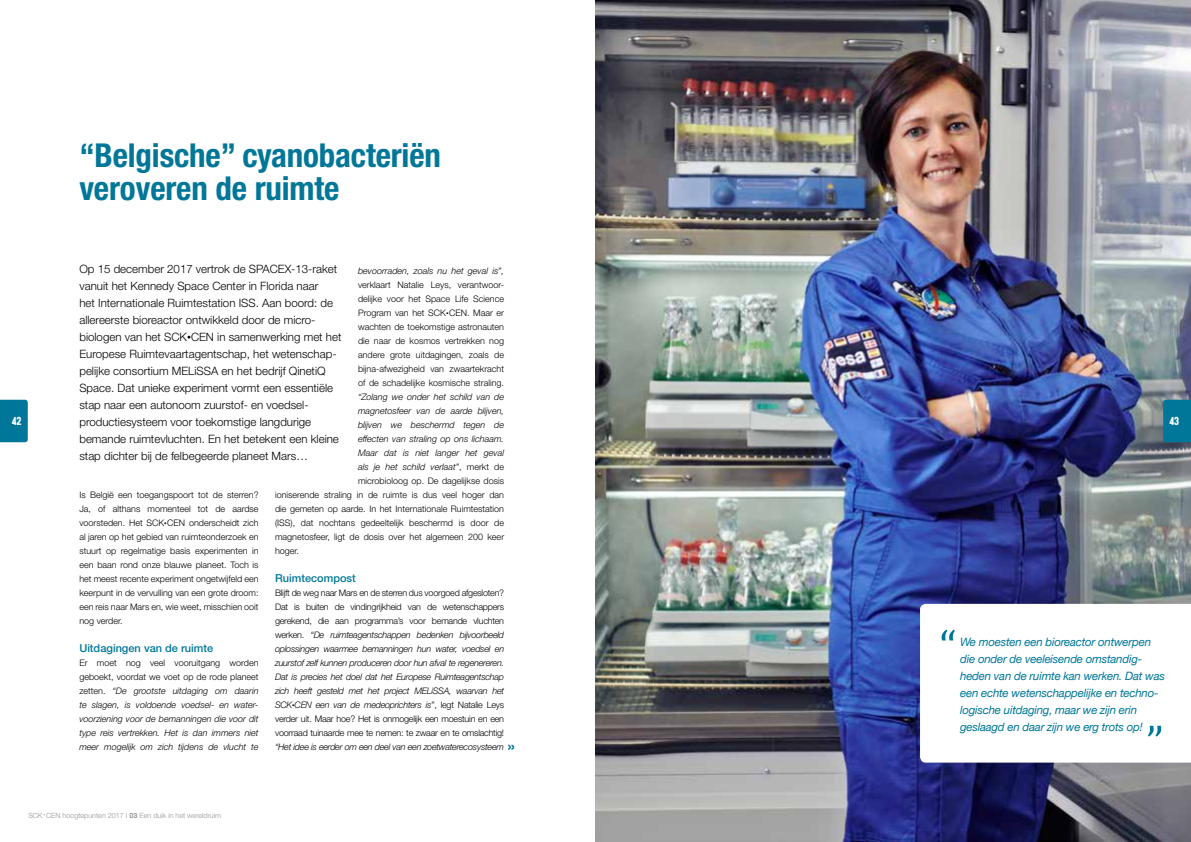
<style>
.page{position:relative;width:1191px;height:842px;background:#fff}
.page>*{position:absolute;margin:0;border:0;box-sizing:border-box;transform-origin:0 0}
.t1{font:700 condensed 33px/33px "Helvetica Neue LT Std";letter-spacing:-.005em;color:#007798}
.t2{font:12px "Sugo";color:#fff}
.t3{font:300 11.5px/17px "Helvetica Neue LT Std";color:#000}
.t4{font:italic 11.5px/17px "Helvetica Neue";letter-spacing:-.02em;color:#007798}
.t5{font:500 11px "Helvetica Neue LT Std";color:#007798}
.t6{font:300 9px/14px "Helvetica Neue LT Std";color:#000;text-align:justify}
.t7{font:italic 300 9px/14px "Helvetica Neue";color:#000;text-align:justify}
.t8{font:300 9px/14px "Helvetica Neue LT Std";letter-spacing:-.025em;color:#000}
.t9{font:italic 300 9px "Helvetica Neue";letter-spacing:-.025em;color:#000}
.t10{font:300 7.2px "Helvetica Neue LT Std";color:#939598}
.s1{font-size:8px}
.s2{font-family:"Helvetica Neue LT Std";font-style:normal}
.s3{font-weight:700}
</style>
<div class="page">
<svg style="left:0;top:400px;width:28px;height:42px"></svg>
<img style="left:595px;top:0;width:596px;height:842px">
<svg style="left:920px;top:604px;width:271px;height:159px"></svg>
<svg style="left:1163px;top:400px;width:28px;height:42px"></svg>
<svg style="left:941px;top:630px;width:14px;height:10px"></svg>
<svg style="left:1147px;top:726px;width:14px;height:11px"></svg>
<svg style="left:508px;top:744px;width:6px;height:6px"></svg>
<h2 class="t2" style="left:12px;top:414px;width:11px">42</h2>
<h1 class="t1" style="left:79px;top:138px;width:363px">“Belgische” cyanobacteriën veroveren de ruimte</h1>
<p class="t3" style="left:79px;top:260px;width:263px">Op 15 december 2017 vertrok de SPACEX-13-raket vanuit het Kennedy Space Center in Florida naar<br>het Internationale Ruimtestation ISS. Aan boord: de allereerste bioreactor ontwikkeld door de micro&shy;biologen van het SCK<span class="s1">•</span>CEN in samenwerking met het Europese Ruimtevaartagentschap, het wetenschap&shy;pelijke consortium MELiSSA en het bedrijf QinetiQ Space. Dat unieke experiment vormt een essentiële stap naar een autonoom zuurstof- en voedsel&shy;productiesysteem voor toekomstige langdurige bemande ruimtevluchten. En het betekent een kleine stap dichter bij de felbegeerde planeet Mars…</p>
<p class="t7" style="left:358px;top:263px;width:148px">bevoorraden, zoals nu het geval is”,</p>
<p class="t6" style="left:358px;top:278px;width:148px">verklaart Natalie Leys, verantwoor&shy;delijke voor het Space Life Science Program van het SCK<sup>•</sup>CEN. Maar er wachten de toekomstige astronauten die naar de kosmos vertrekken nog andere grote uitdagingen, zoals de bijna-afwezigheid van zwaartekracht of de schadelijke kosmische straling.</p>
<p class="t7" style="left:358px;top:389px;width:148px">“Zolang we onder het schild van de magnetosfeer van de aarde blijven, blijven we beschermd tegen de effecten van straling op ons lichaam.<br>Maar dat is niet langer het geval als je het schild verlaat”<span class="s2">, merkt de</span></p>
<p class="t6" style="left:275px;top:474px;width:231px;text-indent:83px">microbioloog op. De dagelijkse dosis ioniserende straling in de ruimte is dus veel hoger dan die gemeten op aarde. In het Internationale Ruimtestation (ISS), dat nochtans gedeeltelijk beschermd is door de magnetosfeer, ligt de dosis over het algemeen 200 keer hoger.</p>
<p class="t5" style="left:275px;top:572px;width:82px">Ruimtecompost</p>
<p class="t6" style="left:275px;top:586px;width:231px">Blijft de weg naar Mars en de sterren dus voorgoed afgesloten?<br>Dat is buiten de vindingrijkheid van de wetenschappers gerekend, die aan programma’s voor bemande vluchten</p>
<p class="t7" style="left:275px;top:627px;width:231px"><span class="s2">werken.</span> “De ruimteagentschappen bedenken bijvoorbeeld oplossingen waarmee bemanningen hun water, voedsel en zuurstof zelf kunnen produceren door hun afval te regenereren.<br>Dat is precies het doel dat het Europese Ruimteagentschap zich heeft gesteld met het project MELiSSA, waarvan het SCK<sup>•</sup>CEN een van de medeoprichters is”<span class="s2">, legt Natalie Leys</span></p>
<p class="t8" style="left:275px;top:712px;width:231px">verder uit. Maar hoe? Het is onmogelijk een moestuin en een voorraad tuinaarde mee te nemen: te zwaar en te omslachtig!</p>
<p class="t9" style="left:275px;top:740px;width:231px">“Het idee is eerder om een deel van een zoetwaterecosysteem</p>
<p class="t6" style="left:79px;top:488px;width:181px">Is België een toegangspoort tot de sterren?<br>Ja, of althans momenteel tot de aardse voorsteden. Het SCK<sup>•</sup>CEN onderscheidt zich al jaren op het gebied van ruimteonderzoek en stuurt op regelmatige basis experimenten in een baan rond onze blauwe planeet. Toch is het meest recente experiment ongetwijfeld een keerpunt in de vervulling van een grote droom: een reis naar Mars en, wie weet, misschien ooit nog verder.</p>
<p class="t5" style="left:79px;top:642px;width:135px">Uitdagingen van de ruimte</p>
<p class="t6" style="left:79px;top:656px;width:181px">Er moet nog veel vooruitgang worden geboekt, voordat we voet op de rode planeet</p>
<p class="t7" style="left:79px;top:683px;width:181px"><span class="s2">zetten.</span> “De grootste uitdaging om daarin te slagen, is voldoende voedsel- en water&shy;voorziening voor de bemanningen die voor dit type reis vertrekken. Het is dan immers niet meer mogelijk om zich tijdens de vlucht te</p>
<p class="t10" style="left:28px;top:811px;width:194px">SCK <sup>•</sup> CEN hoogtepunten 2017 I <span class="s3">03</span> Een duik in het wereldruim</p>
<h2 class="t2" style="left:1169px;top:414px;width:11px">43</h2>
<p class="t4" style="left:960px;top:634px;width:206px">We moesten een bioreactor ontwerpen die onder de veeleisende omstandig&shy;heden van de ruimte kan werken. Dat was een echte wetenschappelijke en techno&shy;logische uitdaging, maar we zijn erin geslaagd en daar zijn we erg trots op!</p>
</div>
